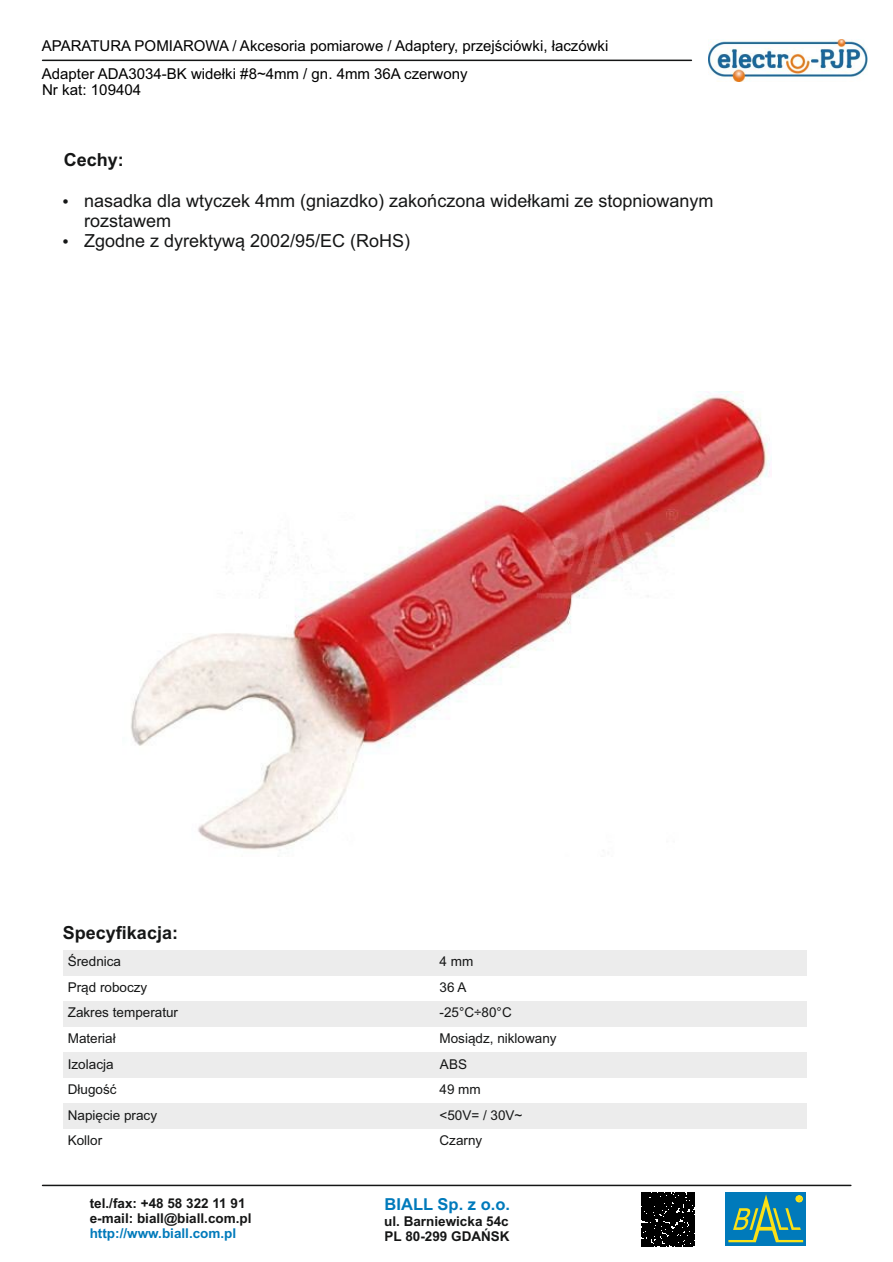
<style>
.page{position:relative;width:893px;height:1262px;background:#fff}
.page>*{position:absolute;margin:0;border:0;box-sizing:border-box;transform-origin:0 0}
.t1{font:18px/20.1px "Arial";color:#151616}
.t2{font:700 18px "Arial";color:#151616}
.t3{font:700 16.5px "Arial";color:#007abb}
.t4{font:15px "Arial";color:#000}
.t5{font:13.5px "Arial";color:#151616}
.t6{font:700 13.5px/15.1px "Arial";color:#151616}
.t7{font:700 13.5px "Arial";color:#007abb}
</style>
<div class="page">
<img style="left:131px;top:392px;width:639px;height:458px">
<div style="left:64px;top:950px;width:371px;height:25px;background:#ececec"></div>
<div style="left:435px;top:950px;width:372px;height:25px;background:#ececec"></div>
<div style="left:64px;top:1001px;width:371px;height:25px;background:#ececec"></div>
<div style="left:435px;top:1001px;width:372px;height:25px;background:#ececec"></div>
<div style="left:64px;top:1052px;width:371px;height:25px;background:#ececec"></div>
<div style="left:435px;top:1052px;width:372px;height:25px;background:#ececec"></div>
<div style="left:64px;top:1103px;width:371px;height:25px;background:#ececec"></div>
<div style="left:435px;top:1103px;width:372px;height:25px;background:#ececec"></div>
<img style="left:708px;top:39px;width:159px;height:42px">
<hr style="left:43px;top:1184px;width:807px;height:2px;background:#151616">
<div style="left:725px;top:1192px;width:81px;height:54px;background:#007abb"></div>
<svg style="left:728px;top:1194px;width:75px;height:48px"></svg>
<div style="left:641px;top:1192px;width:53px;height:54px;background:#000"></div>
<hr style="left:43px;top:60px;width:648px;height:1px;background:#151616">
<p class="t4" style="left:42px;top:41px;width:568px">APARATURA POMIAROWA / Akcesoria pomiarowe / Adaptery, przejściówki, łaczówki</p>
<p class="t4" style="left:42px;top:68px;width:427px">Adapter ADA3034-BK widełki #8~4mm / gn. 4mm 36A czerwony</p>
<p class="t4" style="left:42px;top:84px;width:101px">Nr kat: 109404</p>
<h1 class="t2" style="left:64px;top:153px;width:62px">Cechy:</h1>
<h1 class="t1" style="left:84px;top:192px;width:631px;text-indent:-22px">• nasadka dla wtyczek 4mm (gniazdko) zakończona widełkami ze stopniowanym rozstawem</h1>
<h1 class="t1" style="left:62px;top:232px;width:350px">• Zgodne z dyrektywą 2002/95/EC (RoHS)</h1>
<h1 class="t2" style="left:63px;top:926px;width:117px">Specyfikacja:</h1>
<p class="t5" style="left:68px;top:956px;width:55px">Średnica</p>
<p class="t5" style="left:439px;top:956px;width:35px">4 mm</p>
<p class="t5" style="left:68px;top:982px;width:81px">Prąd roboczy</p>
<p class="t5" style="left:439px;top:982px;width:29px">36 A</p>
<p class="t5" style="left:68px;top:1007px;width:112px">Zakres temperatur</p>
<p class="t5" style="left:439px;top:1007px;width:74px">-25°C÷80°C</p>
<p class="t5" style="left:68px;top:1033px;width:50px">Materiał</p>
<p class="t5" style="left:439px;top:1033px;width:119px">Mosiądz, niklowany</p>
<p class="t5" style="left:68px;top:1058px;width:47px">Izolacja</p>
<p class="t5" style="left:440px;top:1058px;width:29px">ABS</p>
<p class="t5" style="left:68px;top:1084px;width:50px">Długość</p>
<p class="t5" style="left:439px;top:1084px;width:43px">49 mm</p>
<p class="t5" style="left:68px;top:1109px;width:91px">Napięcie pracy</p>
<p class="t5" style="left:439px;top:1109px;width:84px">&lt;50V= / 30V~</p>
<p class="t5" style="left:68px;top:1135px;width:36px">Kollor</p>
<p class="t5" style="left:439px;top:1135px;width:44px">Czarny</p>
<p class="t6" style="left:90px;top:1196px;width:163px">tel./fax: +48 58 322 11 91 e-mail: biall@biall.com.pl</p>
<p class="t7" style="left:90px;top:1228px;width:148px">http://www.biall.com.pl</p>
<p class="t3" style="left:384px;top:1197px;width:127px">BIALL Sp. z o.o.</p>
<p class="t6" style="left:384px;top:1214px;width:127px">ul. Barniewicka 54c<br>PL 80-299 GDAŃSK</p>
</div>
